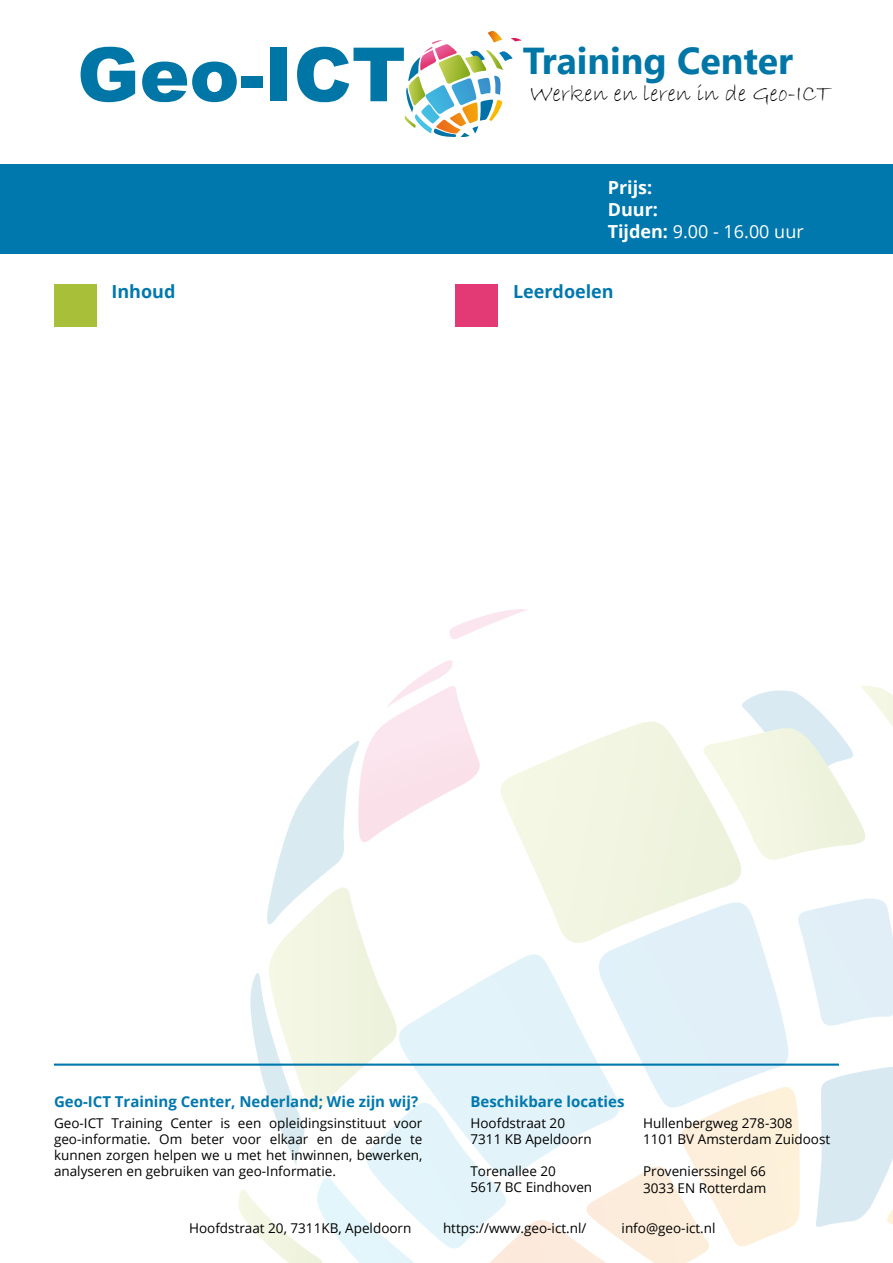
<style>
.page{position:relative;width:893px;height:1263px;background:#fff}
.page>*{position:absolute;margin:0;border:0;box-sizing:border-box;transform-origin:0 0}
.t1{font:900 74.85px "Arial";color:#0076a7}
.t2{font:700 37.5px "Segoe UI";color:#0076a7}
.t3{font:23.7px "Bradley Hand ITC";color:#000}
.t4{font:700 18px/21.6px "Open Sans";color:#fff}
.t5{font:700 18px "Open Sans";color:#0078ae}
.t6{font:700 15px "Open Sans";color:#0078ae}
.t7{font:13.5px/16.2px "Open Sans";color:#000}
.s1{font-weight:400}
</style>
<div class="page">
<svg style="left:500px;top:721px;width:241px;height:177px"></svg>
<svg style="left:700px;top:686px;width:193px;height:179px"></svg>
<svg style="left:449px;top:609px;width:79px;height:30px"></svg>
<svg style="left:250px;top:660px;width:230px;height:505px"></svg>
<svg style="left:238px;top:1190px;width:76px;height:73px"></svg>
<svg style="left:314px;top:898px;width:579px;height:365px"></svg>
<svg style="left:815px;top:1065px;width:78px;height:22px"></svg>
<svg style="left:489px;top:1087px;width:404px;height:176px"></svg>
<div style="left:0;top:164px;width:893px;height:90px;background:#0078ae"></div>
<svg style="left:405px;top:31px;width:117px;height:106px"></svg>
<div style="left:455px;top:284px;width:43px;height:43px;background:#e33a76"></div>
<div style="left:54px;top:284px;width:43px;height:43px;background:#a7bf39"></div>
<hr style="left:54px;top:1063px;width:785px;height:3px;background:#0078ae">
<h1 class="t1" style="left:77px;top:20px;width:330px">Geo-ICT</h1>
<h2 class="t2" style="left:523px;top:26px;width:272px">Training Center</h2>
<h3 class="t3" style="left:530px;top:78px;width:302px">Werken en leren in de Geo-ICT</h3>
<h3 class="t4" style="left:608px;top:177px;width:198px">Prijs:<br>Duur:<br>Tijden: <span class="s1">9.00 - 16.00 uur</span></h3>
<h3 class="t5" style="left:112px;top:279px;width:65px">Inhoud</h3>
<h3 class="t5" style="left:513px;top:279px;width:102px">Leerdoelen</h3>
<p class="t6" style="left:54px;top:1091px;width:366px">Geo-ICT Training Center, Nederland; Wie zijn wij?</p>
<p class="t7" style="left:54px;top:1114px;width:370px;text-align:justify">Geo-ICT Training Center is een opleidingsinstituut voor geo-informatie. Om beter voor elkaar en de aarde te kunnen zorgen helpen we u met het inwinnen, bewerken, analyseren en gebruiken van geo-Informatie.</p>
<p class="t6" style="left:470px;top:1091px;width:156px">Beschikbare locaties</p>
<p class="t7" style="left:470px;top:1114px;width:123px">Hoofdstraat 20<br>7311 KB Apeldoorn</p>
<p class="t7" style="left:470px;top:1163px;width:123px">Torenallee 20<br>5617 BC Eindhoven</p>
<p class="t7" style="left:643px;top:1114px;width:189px">Hullenbergweg 278-308<br>1101 BV Amsterdam Zuidoost</p>
<p class="t7" style="left:643px;top:1163px;width:125px">Provenierssingel 66<br>3033 EN Rotterdam</p>
<p class="t7" style="left:189px;top:1219px;width:224px">Hoofdstraat 20, 7311KB, Apeldoorn</p>
<p class="t7" style="left:443px;top:1219px;width:145px">https://www.geo-ict.nl/</p>
<p class="t7" style="left:622px;top:1219px;width:95px">info@geo-ict.nl</p>
</div>
